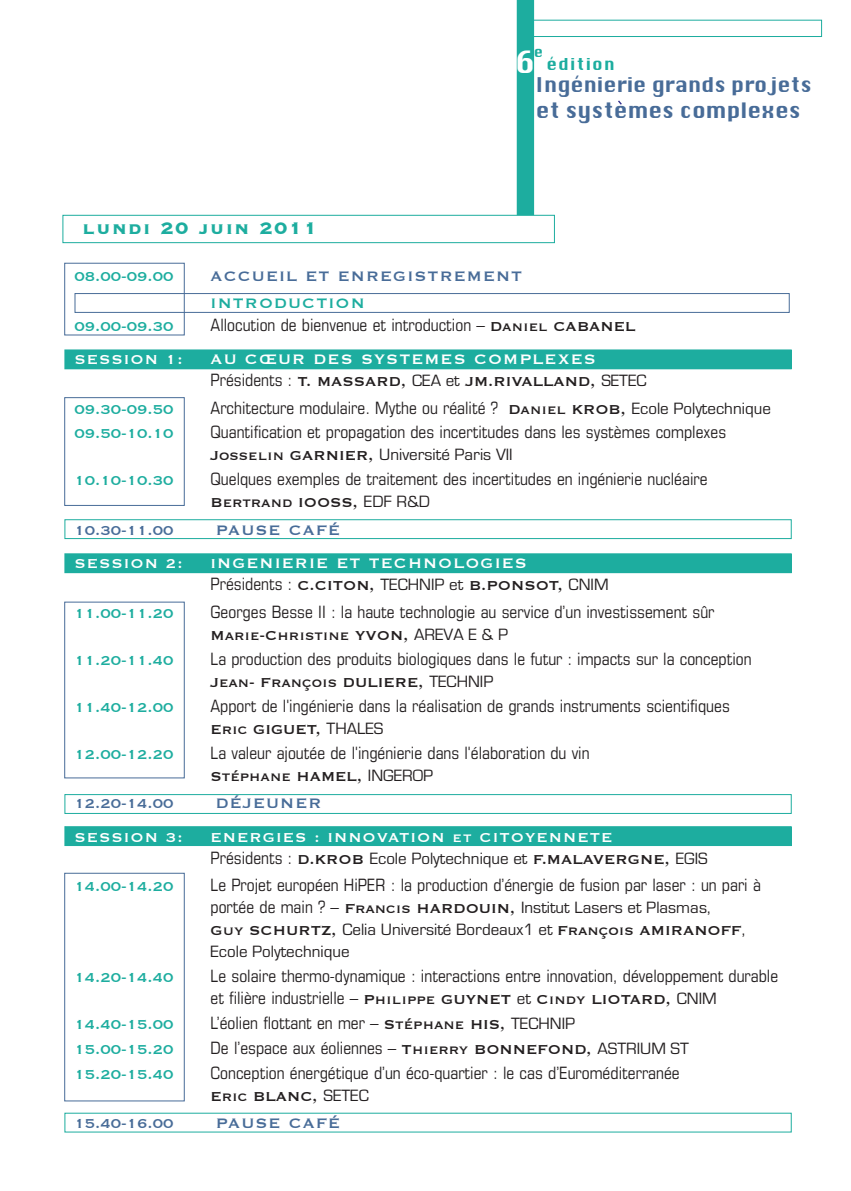
<style>
.page{position:relative;width:851px;height:1191px;background:#fff}
.page>*{position:absolute;margin:0;border:0;box-sizing:border-box;transform-origin:0 0}
.t1{font:30px "Krungthep";color:#fff}
.t2{font:700 22px "Copperplate";letter-spacing:.06em;color:#1dad9f}
.t3{font:20.8px "Krungthep";color:#486c98}
.t4{font:19.8px "Krungthep";color:#486c98}
.t5{font:18px "Copperplate";letter-spacing:.06em;color:#fff}
.t6{font:18px "Copperplate";letter-spacing:.06em;color:#486c98}
.t7{font:18px "Copperplate";letter-spacing:.06em;color:#1dad9f}
.t8{font:condensed 17px "Eurostile LT Std";color:#231f20}
.t9{font:17px "Copperplate";color:#231f20}
.t10{font:17px "Eurostile";color:#231f20}
.t11{font:17px "Copperplate";color:#1dad9f}
.t12{font:17px "Copperplate";letter-spacing:.06em;color:#fff}
.t13{font:17px "Copperplate";color:#486c98}
.t14{font:16px "Krungthep";letter-spacing:.075em;color:#1dad9f}
.t15{font:14px "Krungthep";color:#1dad9f}
.s1{font-family:"Copperplate";font-stretch:normal}
.s2{font-family:"Eurostile LT Std";font-stretch:condensed}
.s3{font-family:"Eurostile"}
.s4{font-family:"Eurostile";font-stretch:normal}
.s5{font-family:"Copperplate"}
.s6{font-size:17px}
</style>
<div class="page">
<div style="left:65px;top:350px;width:726px;height:19px;background:#1dad9f"></div>
<div style="left:64px;top:349px;width:727px;height:20px;border:1px solid #1dad9f"></div>
<div style="left:65px;top:554px;width:726px;height:18px;background:#1dad9f"></div>
<div style="left:64px;top:553px;width:727px;height:20px;border:1px solid #1dad9f"></div>
<div style="left:65px;top:826px;width:726px;height:19px;background:#1dad9f"></div>
<div style="left:64px;top:826px;width:727px;height:20px;border:1px solid #1dad9f"></div>
<div style="left:62px;top:215px;width:493px;height:28px;border:1px solid #1dad9f"></div>
<div style="left:74px;top:293px;width:715px;height:20px;border:1px solid #486c98"></div>
<div style="left:64px;top:519px;width:727px;height:20px;border:1px solid #1dad9f"></div>
<div style="left:64px;top:794px;width:727px;height:20px;border:1px solid #1dad9f"></div>
<div style="left:64px;top:263px;width:120px;height:72px;border:1px solid #486c98"></div>
<div style="left:64px;top:397px;width:120px;height:109px;border:1px solid #486c98"></div>
<div style="left:64px;top:602px;width:120px;height:176px;border:1px solid #486c98"></div>
<div style="left:64px;top:873px;width:120px;height:228px;border:1px solid #486c98"></div>
<div style="left:521px;top:20px;width:301px;height:17px;border:1px solid #1dad9f"></div>
<div style="left:516px;top:0;width:18px;height:215px;background:#1dad9f"></div>
<svg style="left:618px;top:100px;width:4px;height:5px"></svg>
<h1 class="t1" style="left:515px;top:45px;width:21px">6</h1>
<p class="t15" style="left:534px;top:44px;width:11px">e</p>
<p class="t14" style="left:546px;top:55px;width:70px">édition</p>
<p class="t2" style="left:83px;top:214px;width:236px">lundi 20 juin 2011</p>
<p class="t4" style="left:534px;top:74px;width:279px">Ingénierie grands projets</p>
<p class="t3" style="left:535px;top:99px;width:267px">et systemes complexes</p>
<p class="t11" style="left:74px;top:265px;width:101px">08.00-09.00</p>
<p class="t6" style="left:210px;top:264px;width:313px">ACCUEIL ET ENREGISTREMENT</p>
<p class="t7" style="left:210px;top:292px;width:156px">INTRODUCTION</p>
<p class="t11" style="left:74px;top:315px;width:101px">09.00-09.30</p>
<p class="t8" style="left:210px;top:318px;width:426px">Allocution de bienvenue et introduction – <span class="s1">Daniel CABANEL</span></p>
<p class="t12" style="left:74px;top:348px;width:110px">SESSION 1:</p>
<p class="t5" style="left:210px;top:347px;width:387px">AU CŒUR DES SYSTEMES COMPLEXES</p>
<p class="t9" style="left:210px;top:370px;width:437px"><span class="s2">Présidents :</span> T. MASSARD, <span class="s3">CEA et</span> JM.RIVALLAND, <span class="s3">SETEC</span></p>
<p class="t11" style="left:74px;top:398px;width:101px">09.30-09.50</p>
<p class="t8" style="left:210px;top:401px;width:561px">Architecture modulaire. Mythe ou réalité ? <span class="s1">Daniel KROB,</span> <span class="s4">Ecole Polytechnique</span></p>
<p class="t11" style="left:74px;top:423px;width:101px">09.50-10.10</p>
<p class="t8" style="left:210px;top:426px;width:517px">Quantification et propagation des incertitudes dans les systèmes complexes</p>
<p class="t10" style="left:210px;top:444px;width:303px"><span class="s5">Josselin GARNIER,</span> Université Paris VII</p>
<p class="t11" style="left:74px;top:470px;width:101px">10.10-10.30</p>
<p class="t8" style="left:210px;top:473px;width:498px">Quelques exemples de traitement des incertitudes en ingénierie nucléaire</p>
<p class="t9" style="left:210px;top:492px;width:221px">Bertrand IOOSS, <span class="s3">EDF R&amp;D</span></p>
<p class="t13" style="left:74px;top:519px;width:101px">10.30-11.00</p>
<p class="t6" style="left:216px;top:518px;width:126px">PAUSE CAFÉ</p>
<p class="t12" style="left:74px;top:553px;width:110px">SESSION 2:</p>
<p class="t5" style="left:210px;top:552px;width:318px"><span class="s6">I</span>NGENIERIE ET TECHNOLOGIES</p>
<p class="t9" style="left:210px;top:575px;width:399px"><span class="s2">Présidents :</span> C.CITON, <span class="s3">TECHNIP et</span> B.PONSOT, <span class="s3">CNIM</span></p>
<p class="t11" style="left:74px;top:602px;width:101px">11.00-11.20</p>
<p class="t8" style="left:210px;top:605px;width:505px">Georges Besse II : la haute technologie au service d’un investissement sûr</p>
<p class="t9" style="left:210px;top:624px;width:299px">Marie-Christine YVON, <span class="s3">AREVA E &amp; P</span></p>
<p class="t11" style="left:74px;top:649px;width:101px">11.20-11.40</p>
<p class="t8" style="left:210px;top:652px;width:542px">La production des produits biologiques dans le futur : impacts sur la conception</p>
<p class="t9" style="left:210px;top:671px;width:284px">Jean- François DULIERE, <span class="s3">TECHNIP</span></p>
<p class="t11" style="left:74px;top:696px;width:101px">11.40-12.00</p>
<p class="t8" style="left:210px;top:699px;width:521px">Apport de l'ingénierie dans la réalisation de grands instruments scientifiques</p>
<p class="t9" style="left:210px;top:718px;width:174px">Eric GIGUET, <span class="s3">THALES</span></p>
<p class="t11" style="left:74px;top:743px;width:101px">12.00-12.20</p>
<p class="t8" style="left:210px;top:746px;width:380px">La valeur ajoutée de l'ingénierie dans l'élaboration du vin</p>
<p class="t9" style="left:210px;top:765px;width:224px">Stéphane HAMEL, <span class="s3">INGEROP</span></p>
<p class="t13" style="left:74px;top:792px;width:101px">12.20-14.00</p>
<p class="t6" style="left:216px;top:791px;width:107px">DÉJEUNER</p>
<p class="t12" style="left:74px;top:826px;width:110px">SESSION 3:</p>
<p class="t12" style="left:210px;top:826px;width:403px">ENERGIES : INNOVATION et CITOYENNETE</p>
<p class="t10" style="left:210px;top:847px;width:498px"><span class="s2">Présidents :</span> <span class="s5">D.KROB</span> Ecole Polytechnique et <span class="s5">F.MALAVERGNE,</span> EGIS</p>
<p class="t11" style="left:74px;top:875px;width:101px">14.00-14.20</p>
<p class="t8" style="left:210px;top:879px;width:551px">Le Projet européen HiPER : la production d’énergie de fusion par laser : un pari à</p>
<p class="t10" style="left:210px;top:897px;width:501px"><span class="s2">portée de main ? –</span> <span class="s5">Francis HARDOUIN,</span> Institut Lasers et Plasmas,</p>
<p class="t9" style="left:210px;top:919px;width:536px">Guy SCHURTZ, <span class="s3">Celia Université Bordeaux1 et</span> François AMIRANOFF<span class="s3">,</span></p>
<p class="t10" style="left:210px;top:941px;width:141px">Ecole Polytechnique</p>
<p class="t11" style="left:74px;top:966px;width:101px">14.20-14.40</p>
<p class="t8" style="left:210px;top:969px;width:569px">Le solaire thermo-dynamique : interactions entre innovation, développement durable</p>
<p class="t9" style="left:210px;top:988px;width:507px"><span class="s2">et filière industrielle –</span> Philippe GUYNET <span class="s3">et</span> Cindy LIOTARD, <span class="s3">CNIM</span></p>
<p class="t11" style="left:74px;top:1013px;width:101px">14.40-15.00</p>
<p class="t8" style="left:210px;top:1016px;width:366px">L’éolien flottant en mer – <span class="s1">Stéphane HIS,</span> <span class="s4">TECHNIP</span></p>
<p class="t11" style="left:74px;top:1038px;width:101px">15.00-15.20</p>
<p class="t8" style="left:210px;top:1041px;width:480px">De l’espace aux éoliennes – <span class="s1">Thierry BONNEFOND,</span> <span class="s4">ASTRIUM ST</span></p>
<p class="t11" style="left:74px;top:1063px;width:101px">15.20-15.40</p>
<p class="t8" style="left:210px;top:1066px;width:470px">Conception énergétique d’un éco-quartier : le cas d’Euroméditerranée</p>
<p class="t9" style="left:210px;top:1085px;width:160px">Eric BLANC, <span class="s3">SETEC</span></p>
<p class="t13" style="left:74px;top:1112px;width:101px">15.40-16.00</p>
<p class="t6" style="left:216px;top:1111px;width:126px">PAUSE CAFÉ</p>
</div>
